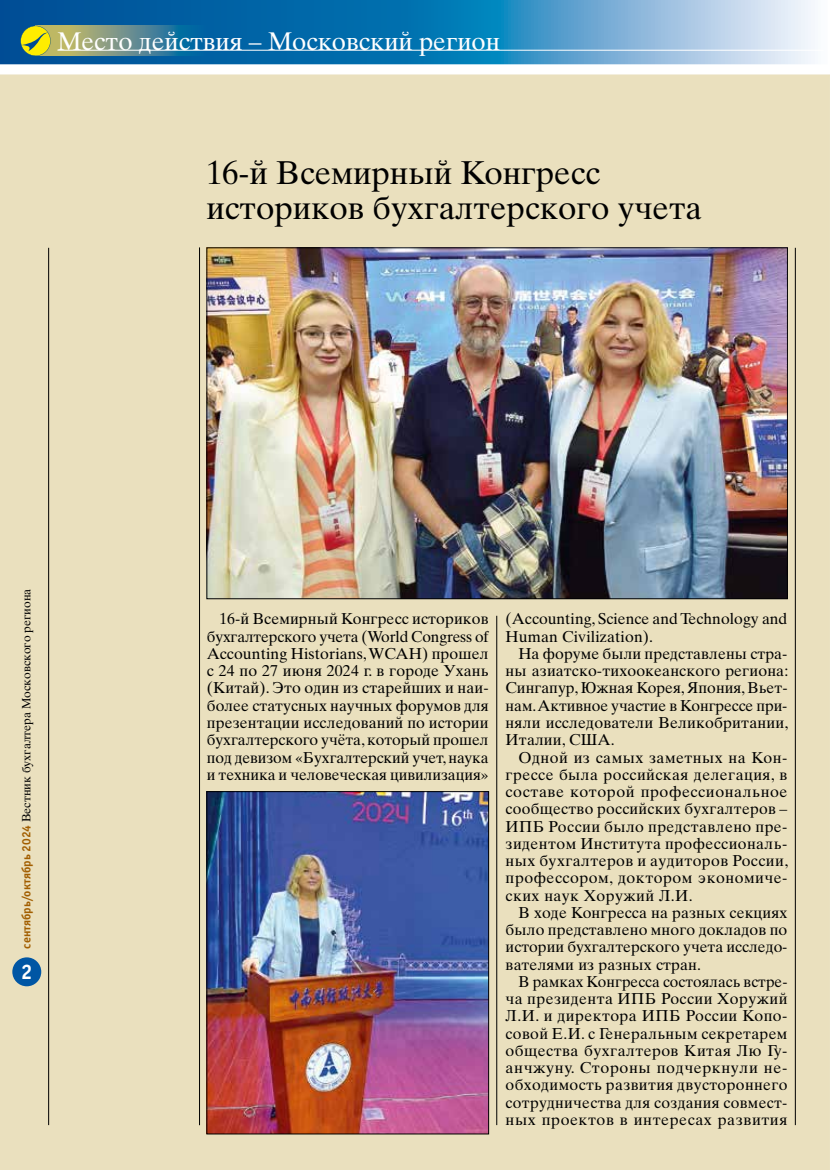
<style>
.page{position:relative;width:830px;height:1170px;background:#fff}
.page>*{position:absolute;margin:0;border:0;box-sizing:border-box;transform-origin:0 0}
.t1{font:33px/35.2px "Times Ten Cyr Upright";color:#000}
.t2{font:25.5px "Times Ten Cyr Upright";color:#fff}
.t3{font:21px "Officina Sans Bold ITC";color:#fff}
.t4{font:15.75px/17.2px "Times Ten Cyr Upright";letter-spacing:.01em;color:#000;text-align:justify}
.t5{font:12px "Times Ten Cyr Upright";color:#000}
.s1{font-family:"Officina Sans Bold ITC";color:#a25e00}
</style>
<div class="page">
<div style="left:0;top:75px;width:829px;height:1094px;background:#eae0be"></div>
<svg style="left:0;top:0;width:815px;height:64px;background:#408dbf"></svg>
<img style="left:51px;top:26px;width:154px;height:30px">
<svg style="left:20px;top:26px;width:31px;height:30px"></svg>
<hr style="left:57px;top:50px;width:766px;height:1px;background:#fff">
<div style="left:12px;top:957px;width:29px;height:29px;background:#0056a4;border-radius:50%"></div>
<img style="left:208px;top:249px;width:577px;height:348px">
<img style="left:208px;top:793px;width:279px;height:339px">
<div style="left:206px;top:791px;width:283px;height:343px;border:1px solid #000"></div>
<hr style="left:48px;top:248px;width:1px;height:876px;background:#000">
<hr style="left:496px;top:615px;width:1px;height:509px;background:#000">
<hr style="left:794px;top:248px;width:1px;height:876px;background:#000">
<hr style="left:199px;top:247px;width:1px;height:878px;background:#000">
<h2 class="t2" style="left:57px;top:26px;width:444px">Место действия – Московский регион</h2>
<h1 class="t1" style="left:206px;top:155px;width:497px">16-й Всемирный Конгресс историков бухгалтерского учета</h1>
<p class="t5" style="left:19px;top:948px;width:362px;rotate:-90deg"><span class="s1">сентябрь/октябрь 2024</span> Вестник бухгалтера Московского региона</p>
<h3 class="t3" style="left:21px;top:957px;width:13px">2</h3>
<p class="t4" style="left:207px;top:610px;width:283px;text-indent:13px">16-й Всемирный Конгресс историков бухгалтерского учета (World Congress of Accounting Historians, WCAH) прошел с 24 по 27 июня 2024 г. в городе Ухань (Китай). Это один из старейших и наи&shy;более статусных научных форумов для презентации исследований по истории бухгалтерского учёта, который прошел под девизом «Бухгалтерский учет, наука и техника и человеческая цивилизация»</p>
<p class="t4" style="left:505px;top:610px;width:283px">(Аccounting, Science and Technology and<br>Human Civilization).</p>
<p class="t4" style="left:505px;top:645px;width:284px;text-align:left;text-indent:13px">На форуме были представлены стра&shy;ны азиатско-тихоокеанского региона:<br>Сингапур, Южная Корея, Япония, Вьет&shy;нам. Активное участие в Конгрессе при&shy;няли исследователи Великобритании, Италии, США.</p>
<p class="t4" style="left:505px;top:748px;width:284px;text-indent:13px">Одной из самых заметных на Кон&shy;грессе была российская делегация, в составе которой профессиональное сообщество российских бухгалтеров – ИПБ России было представлено пре&shy;зидентом Института профессиональ&shy;ных бухгалтеров и аудиторов России, профессором, доктором экономиче&shy;ских наук Хоружий Л.И.</p>
<p class="t4" style="left:505px;top:903px;width:283px;text-indent:13px">В ходе Конгресса на разных секциях было представлено много докладов по истории бухгалтерского учета исследо&shy;вателями из разных стран.</p>
<p class="t4" style="left:505px;top:972px;width:283px;text-indent:13px">В рамках Конгресса состоялась встре&shy;ча президента ИПБ России Хоружий Л.И. и директора ИПБ России Копо&shy;совой Е.И. с Генеральным секретарем общества бухгалтеров Китая Лю Гу&shy;анчжуну. Стороны подчеркнули не&shy;обходимость развития двустороннего сотрудничества для создания совмест&shy;ных проектов в интересах развития</p>
</div>
